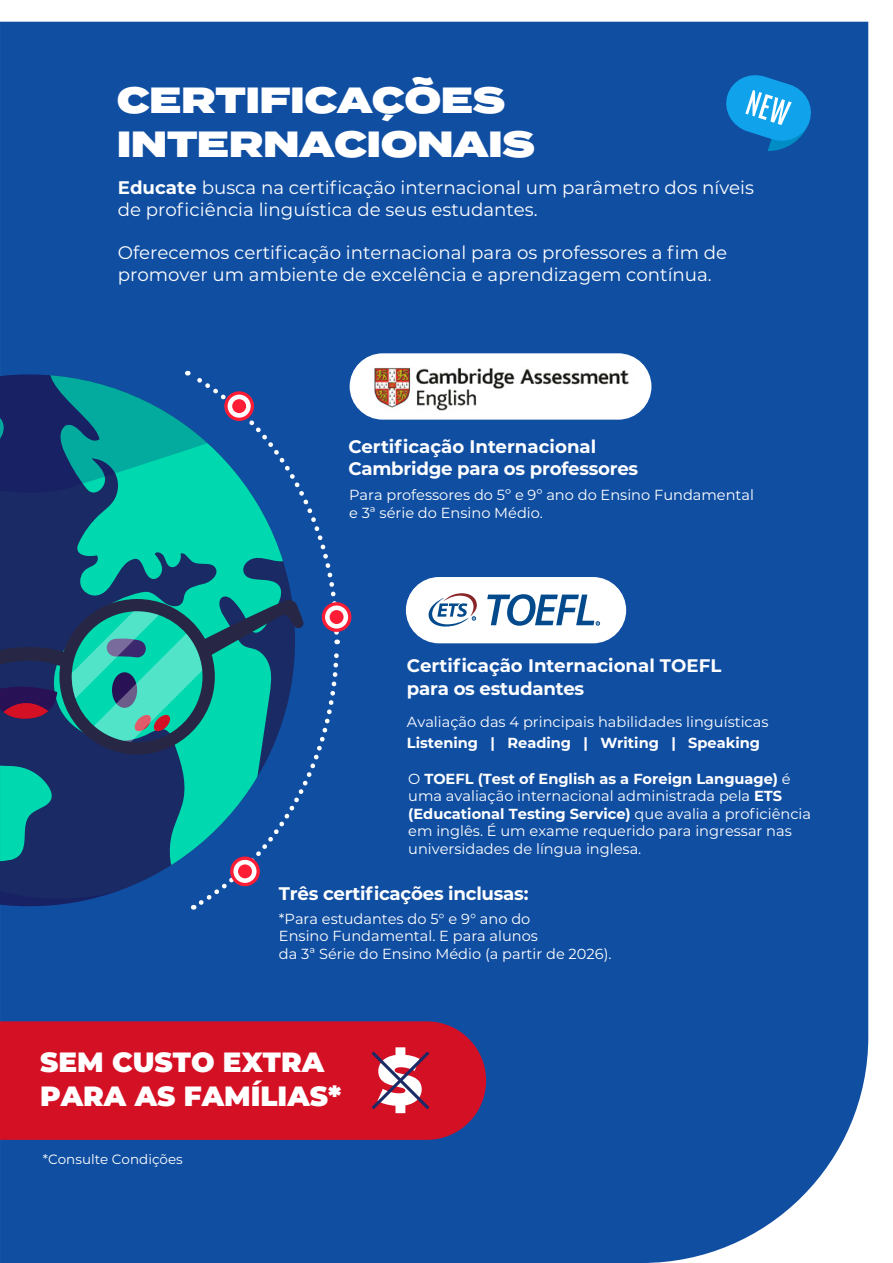
<style>
.page{position:relative;width:893px;height:1263px;background:#fff}
.page>*{position:absolute;margin:0;border:0;box-sizing:border-box;transform-origin:0 0}
.t1{font:900 70.05px "Montserrat";color:#fff}
.t2{font:900 36.45px/43.7px "Termina";letter-spacing:-.015em;color:#fff}
.t3{font:900 27.75px/33.5px "Montserrat";color:#fff}
.t4{font:18.15px/21.9px "Montserrat";color:#fff}
.t5{font:700 18.15px/23.7px "Montserrat";letter-spacing:-.015em;color:#fff}
.t6{font:14.55px/17.5px "Montserrat";color:#fff}
.t7{font:700 14.55px "Montserrat";color:#fff}
.t8{font:13.5px "Montserrat";color:#fff}
.s1{font-weight:700}
</style>
<div class="page">
<div style="left:0;top:22px;width:868px;height:1241px;background:#104ea2"></div>
<svg style="left:723px;top:72px;width:91px;height:79px;background:#2188cf"></svg>
<div style="left:0;top:1021px;width:486px;height:119px;background:#d41025"></div>
<svg style="left:368px;top:1048px;width:65px;height:65px;background:#be122c"></svg>
<div style="left:406px;top:577px;width:220px;height:66px;background:#fff;border-radius:33px"></div>
<svg style="left:428px;top:593px;width:49px;height:33px"></svg>
<svg style="left:487px;top:594px;width:113px;height:32px"></svg>
<div style="left:350px;top:353px;width:301px;height:67px;background:#fff;border-radius:33px"></div>
<img style="left:374px;top:367px;width:255px;height:44px">
<svg style="left:0;top:369px;width:351px;height:541px;background:#166a8e"></svg>
<div style="left:238px;top:864px;width:14px;height:14px;background:#ff1c35;border-radius:50%"></div>
<h2 class="t2" style="left:117px;top:80px;width:420px">CERTIFICAÇÕES<br>INTERNACIONAIS</h2>
<p class="t4" style="left:118px;top:176px;width:638px"><span class="s1">Educate</span> busca na certificação internacional um parâmetro dos níveis de proficiência linguística de seus estudantes.</p>
<p class="t4" style="left:118px;top:241px;width:611px">Oferecemos certificação internacional para os professores a fim de promover um ambiente de excelência e aprendizagem contínua.</p>
<p class="t5" style="left:348px;top:435px;width:291px;line-height:21.6px">Certificação Internacional<br>Cambridge para os professores</p>
<p class="t6" style="left:349px;top:486px;width:406px">Para professores do 5º e 9º ano do Ensino Fundamental e 3ª série do Ensino Médio.</p>
<p class="t5" style="left:407px;top:652px;width:316px">Certificação Internacional TOEFL para os estudantes</p>
<p class="t6" style="left:407px;top:712px;width:363px">Avaliação das 4 principais habilidades linguísticas</p>
<p class="t7" style="left:407px;top:732px;width:355px">Listening | Reading | Writing | Speaking</p>
<p class="t6" style="left:408px;top:769px;width:404px">O <span class="s1">TOEFL (Test of English as a Foreign Language)</span> é uma avaliação internacional administrada pela <span class="s1">ETS (Educational Testing Service)</span> que avalia a proficiência em inglês. É um exame requerido para ingressar nas universidades de língua inglesa.</p>
<p class="t5" style="left:279px;top:881px;width:251px">Três certificações inclusas:</p>
<p class="t6" style="left:279px;top:909px;width:334px">*Para estudantes do 5° e 9° ano do<br>Ensino Fundamental. E para alunos<br>da 3ª Série do Ensino Médio (a partir de 2026).</p>
<h3 class="t3" style="left:40px;top:1044px;width:303px">SEM CUSTO EXTRA<br>PARA AS FAMÍLIAS*</h3>
<h1 class="t1" style="left:377px;top:1027px;width:48px">$</h1>
<p class="t8" style="left:43px;top:1150px;width:141px">*Consulte Condições</p>
</div>
